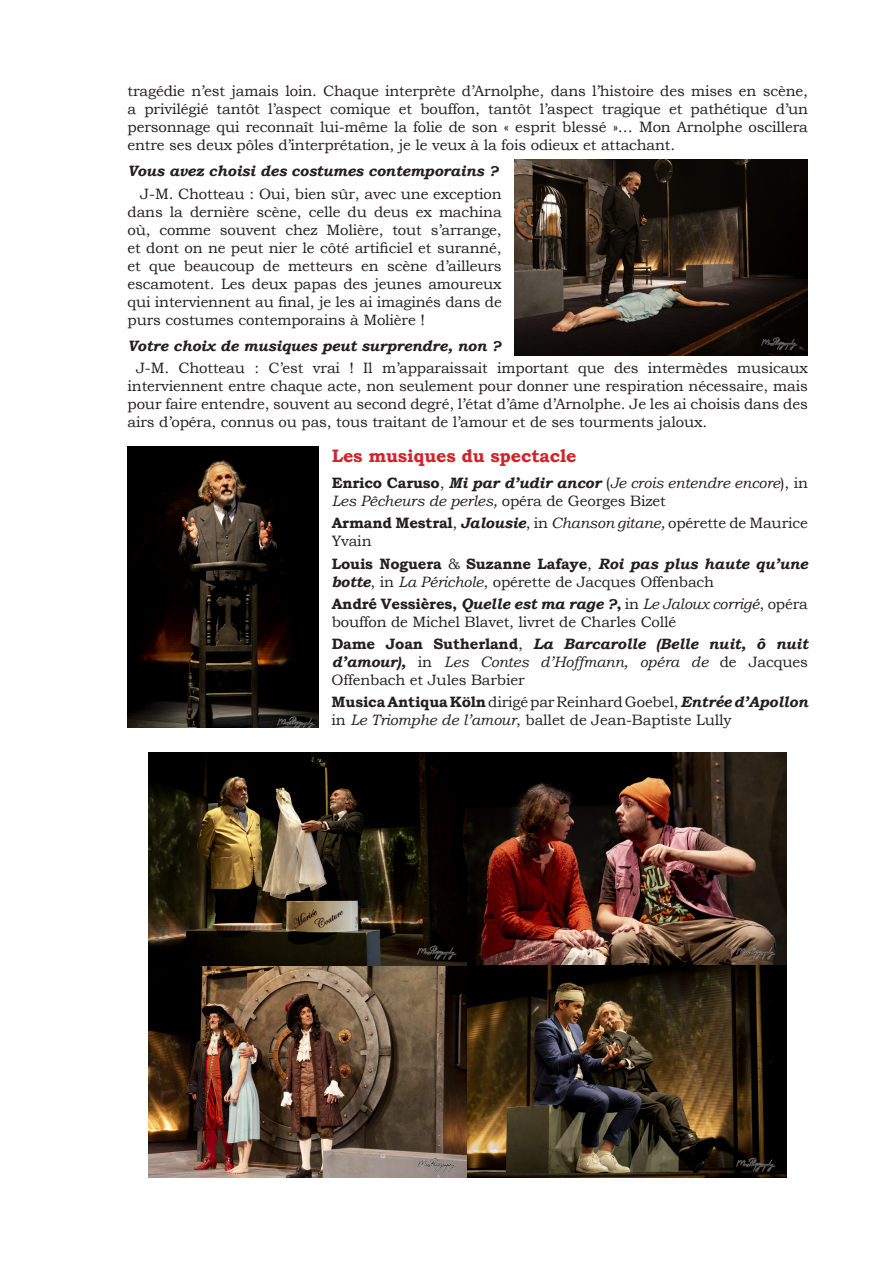
<style>
.page{position:relative;width:893px;height:1263px;background:#fff}
.page>*{position:absolute;margin:0;border:0;box-sizing:border-box;transform-origin:0 0}
.t1{font:700 18px "Bookman Old Style";letter-spacing:-.01em;color:#d1232a}
.t2{font:15px/18px "Bookman Old Style";letter-spacing:-.01em;color:#231f20}
.t3{font:italic 700 15px/18px "Bookman Old Style";letter-spacing:-.01em;color:#231f20;text-align:justify}
.t4{font:italic 15px/18px "Bookman Old Style";letter-spacing:-.01em;color:#231f20}
.s1{font-weight:700;font-style:normal}
.s2{font-style:normal}
.s3{font-weight:700}
.s4{font-weight:700;font-style:italic}
.s5{font-style:italic}
.s6{font-weight:400;font-style:normal}
.s7{font-weight:400}
</style>
<div class="page">
<img style="left:128px;top:446px;width:191px;height:281px">
<img style="left:514px;top:159px;width:294px;height:196px">
<img style="left:149px;top:753px;width:638px;height:425px">
<p class="t2" style="left:128px;top:82px;width:682px;text-align:justify">tragédie n’est jamais loin. Chaque interprète d’Arnolphe, dans l’histoire des mises en scène, a privilégié tantôt l’aspect comique et bouffon, tantôt l’aspect tragique et pathétique d’un personnage qui reconnaît lui-même la folie de son « esprit blessé »… Mon Arnolphe oscillera entre ses deux pôles d’interprétation, je le veux à la fois odieux et attachant.</p>
<p class="t3" style="left:128px;top:162px;width:372px">Vous avez choisi des costumes contemporains ?</p>
<p class="t2" style="left:128px;top:184px;width:376px;text-align:justify;text-indent:13px">J-M. Chotteau : Oui, bien sûr, avec une exception dans la dernière scène, celle du deus ex machina où, comme souvent chez Molière, tout s’arrange, et dont on ne peut nier le côté artificiel et suranné, et que beaucoup de metteurs en scène d’ailleurs escamotent. Les deux papas des jeunes amoureux qui interviennent au final, je les ai imaginés dans de purs costumes contemporains à Molière !</p>
<p class="t3" style="left:128px;top:337px;width:375px">Votre choix de musiques peut surprendre, non ?</p>
<p class="t2" style="left:128px;top:359px;width:682px;text-align:justify;text-indent:9px">J-M. Chotteau : C’est vrai ! Il m’apparaissait important que des intermèdes musicaux interviennent entre chaque acte, non seulement pour donner une respiration nécessaire, mais pour faire entendre, souvent au second degré, l’état d’âme d’Arnolphe. Je les ai choisis dans des airs d’opéra, connus ou pas, tous traitant de l’amour et de ses tourments jaloux.</p>
<p class="t1" style="left:332px;top:442px;width:246px">Les musiques du spectacle</p>
<p class="t4" style="left:332px;top:474px;width:478px"><span class="s1">Enrico Caruso</span><span class="s2">,</span> <span class="s3">Mi par d’udir ancor</span> <span class="s2">(</span>Je crois entendre encore<span class="s2">), in<br></span>Les Pêcheurs de perles, <span class="s2">opéra de Georges Bizet</span></p>
<p class="t2" style="left:332px;top:514px;width:478px"><span class="s3">Armand Mestral</span>, <span class="s4">Jalousie</span>, in <span class="s5">Chanson gitane,</span> opérette de Maurice<br>Yvain</p>
<p class="t2" style="left:332px;top:555px;width:478px"><span class="s3">Louis Noguera</span> &amp; <span class="s3">Suzanne Lafaye</span>, <span class="s4">Roi pas plus haute qu’une botte</span>, in <span class="s5">La Périchole</span>, opérette de Jacques Offenbach</p>
<p class="t2" style="left:332px;top:595px;width:478px"><span class="s3">André Vessières,</span> <span class="s4">Quelle est ma rage ?</span><span class="s3">,</span> in <span class="s5">Le Jaloux corrigé</span>, opéra bouffon de Michel Blavet, livret de Charles Collé</p>
<p class="t3" style="left:332px;top:635px;width:478px"><span class="s2">Dame Joan Sutherland</span><span class="s6">,</span> La Barcarolle (Belle nuit, ô nuit d’amour), <span class="s6">in</span> <span class="s7">Les Contes d’Hoffmann, opéra de</span> <span class="s6">de Jacques Offenbach et Jules Barbier</span></p>
<p class="t2" style="left:332px;top:693px;width:478px"><span class="s3">Musica Antiqua Köln</span> dirigé par Reinhard Goebel, <span class="s4">Entrée d’Apollon </span>in <span class="s5">Le Triomphe de l’amour</span>, ballet de Jean-Baptiste Lully</p>
</div>
